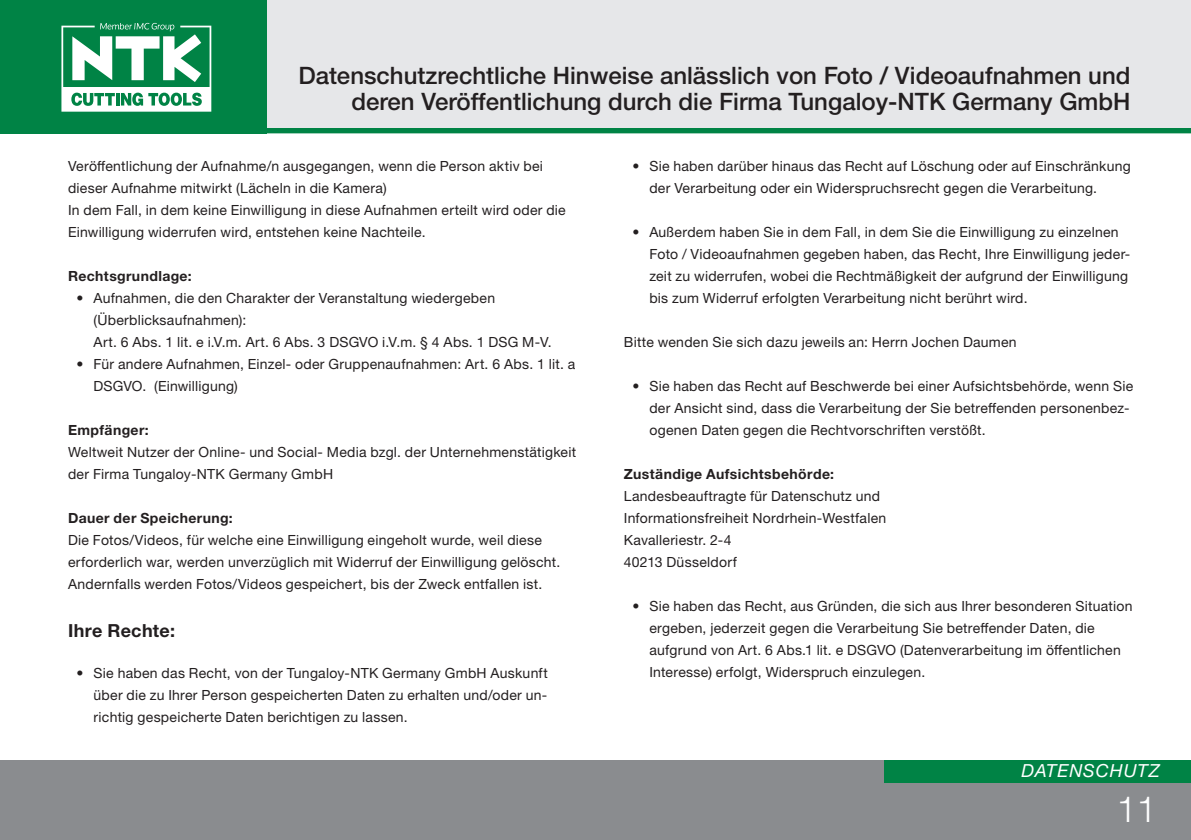
<style>
.page{position:relative;width:1191px;height:840px;background:#fff}
.page>*{position:absolute;margin:0;border:0;box-sizing:border-box;transform-origin:0 0}
.t1{font:300 36px "Helvetica Neue LTW1 G";color:#fff}
.t2{font:500 24px/26px "Helvetica Neue LTW1 G";color:#231f20;text-align:right}
.t3{font:italic 18px "Helvetica Neue LTW1 G";letter-spacing:.05em;color:#fff}
.t4{font:700 18px "Helvetica Neue LTW1 G";letter-spacing:.015em;color:#231f20}
.t5{font:14px/22px "Helvetica Neue LTW1 G";letter-spacing:.02em;color:#231f20}
.t6{font:700 14px "Helvetica Neue LTW1 G";letter-spacing:.03em;color:#231f20}
</style>
<div class="page">
<div style="left:0;top:760px;width:1191px;height:79px;background:#8a8c8f"></div>
<div style="left:884px;top:760px;width:307px;height:22px;background:#008345"></div>
<div style="left:0;top:128px;width:1191px;height:5px;background:#008345"></div>
<div style="left:0;top:0;width:1191px;height:128px;background:#e6e7e9"></div>
<div style="left:0;top:0;width:266px;height:133px;background:#008345"></div>
<svg style="left:61px;top:23px;width:150px;height:89px"></svg>
<h2 class="t2" style="left:298px;top:62px;width:833px">Datenschutzrechtliche Hinweise anlässlich von Foto / Videoaufnahmen und deren Veröffentlichung durch die Firma Tungaloy-NTK Germany GmbH</h2>
<p class="t5" style="left:68px;top:155px;width:499px">Veröffentlichung der Aufnahme/n ausgegangen, wenn die Person aktiv bei dieser Aufnahme mitwirkt (Lächeln in die Kamera)<br>In dem Fall, in dem keine Einwilligung in diese Aufnahmen erteilt wird oder die Einwilligung widerrufen wird, entstehen keine Nachteile.</p>
<p class="t6" style="left:68px;top:267px;width:125px">Rechtsgrundlage:</p>
<p class="t5" style="left:94px;top:287px;width:460px;text-indent:-17px">• Aufnahmen, die den Charakter der Veranstaltung wiedergeben (Überblicksaufnahmen):<br>Art. 6 Abs. 1 lit. e i.V.m. Art. 6 Abs. 3 DSGVO i.V.m. § 4 Abs. 1 DSG M-V.</p>
<p class="t5" style="left:94px;top:353px;width:483px;text-indent:-17px">• Für andere Aufnahmen, Einzel- oder Gruppenaufnahmen: Art. 6 Abs. 1 lit. a<br>DSGVO. (Einwilligung)</p>
<p class="t6" style="left:68px;top:421px;width:82px">Empfänger:</p>
<p class="t5" style="left:68px;top:441px;width:509px">Weltweit Nutzer der Online- und Social- Media bzgl. der Unternehmenstätigkeit der Firma Tungaloy-NTK Germany GmbH</p>
<p class="t6" style="left:68px;top:509px;width:166px">Dauer der Speicherung:</p>
<p class="t5" style="left:68px;top:529px;width:494px">Die Fotos/Videos, für welche eine Einwilligung eingeholt wurde, weil diese erforderlich war, werden unverzüglich mit Widerruf der Einwilligung gelöscht.<br>Andernfalls werden Fotos/Videos gespeichert, bis der Zweck entfallen ist.</p>
<p class="t4" style="left:68px;top:619px;width:108px">Ihre Rechte:</p>
<p class="t5" style="left:94px;top:661px;width:456px;text-align:justify;text-indent:-17px">• Sie haben das Recht, von der Tungaloy-NTK Germany GmbH Auskunft über die zu Ihrer Person gespeicherten Daten zu erhalten und/oder un&shy;richtig gespeicherte Daten berichtigen zu lassen.</p>
<p class="t5" style="left:649px;top:155px;width:483px;text-indent:-17px">• Sie haben darüber hinaus das Recht auf Löschung oder auf Einschränkung der Verarbeitung oder ein Widerspruchsrecht gegen die Verarbeitung.</p>
<p class="t5" style="left:649px;top:221px;width:482px;text-indent:-17px">• Außerdem haben Sie in dem Fall, in dem Sie die Einwilligung zu einzelnen Foto / Videoaufnahmen gegeben haben, das Recht, Ihre Einwilligung jeder&shy;zeit zu widerrufen, wobei die Rechtmäßigkeit der aufgrund der Einwilligung bis zum Widerruf erfolgten Verarbeitung nicht berührt wird.</p>
<p class="t5" style="left:624px;top:331px;width:394px">Bitte wenden Sie sich dazu jeweils an: Herrn Jochen Daumen</p>
<p class="t5" style="left:649px;top:375px;width:485px;text-indent:-17px">• Sie haben das Recht auf Beschwerde bei einer Aufsichtsbehörde, wenn Sie der Ansicht sind, dass die Verarbeitung der Sie betreffenden personenbez&shy;ogenen Daten gegen die Rechtvorschriften verstößt.</p>
<p class="t6" style="left:624px;top:465px;width:212px">Zuständige Aufsichtsbehörde:</p>
<p class="t5" style="left:624px;top:485px;width:264px">Landesbeauftragte für Datenschutz und<br>Informationsfreiheit Nordrhein-Westfalen<br>Kavalleriestr. 2-4<br>40213 Düsseldorf</p>
<p class="t5" style="left:649px;top:595px;width:484px;text-indent:-17px">• Sie haben das Recht, aus Gründen, die sich aus Ihrer besonderen Situation ergeben, jederzeit gegen die Verarbeitung Sie betreffender Daten, die aufgrund von Art. 6 Abs.1 lit. e DSGVO (Datenverarbeitung im öffentlichen Interesse) erfolgt, Widerspruch einzulegen.</p>
<p class="t3" style="left:1021px;top:759px;width:140px">DATENSCHUTZ</p>
<h1 class="t1" style="left:1117px;top:786px;width:42px">11</h1>
</div>
